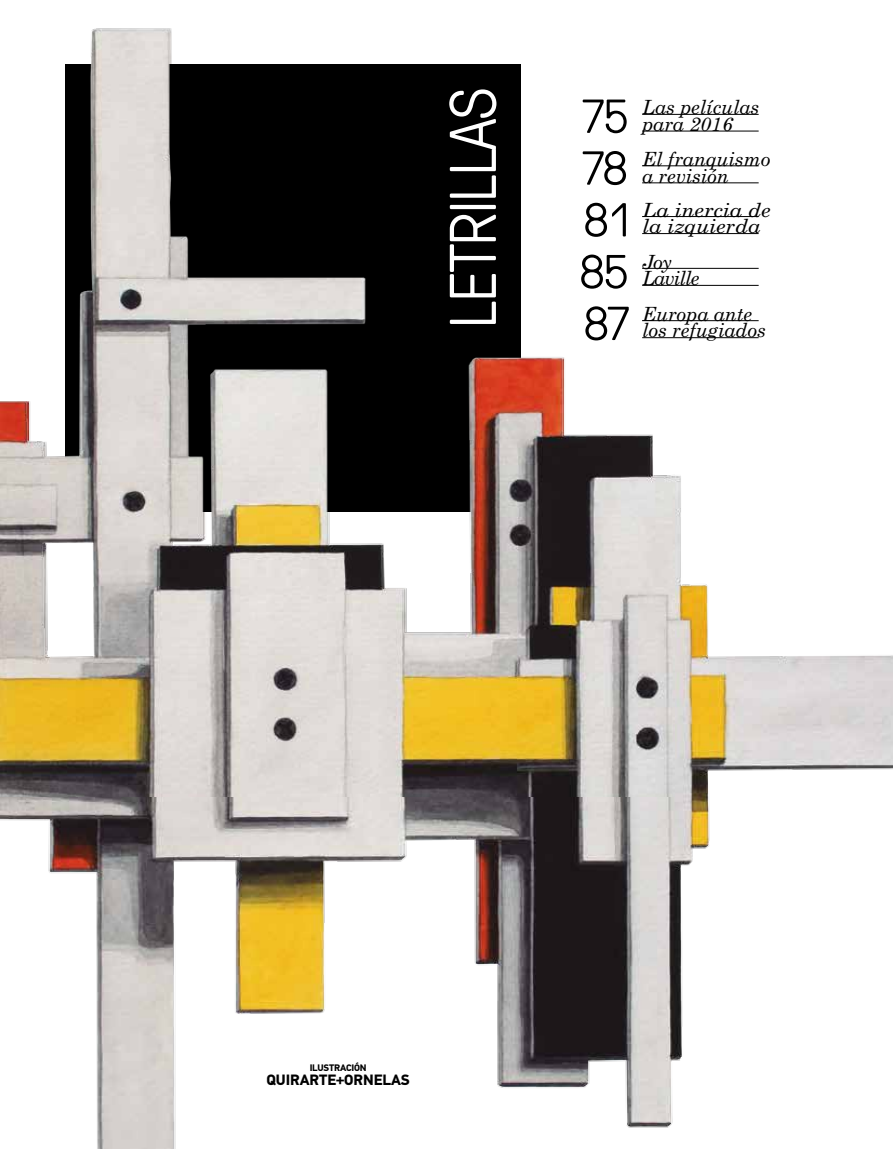
<style>
.page{position:relative;width:893px;height:1149px;background:#fff}
.page>*{position:absolute;margin:0;border:0;box-sizing:border-box;transform-origin:0 0}
.t1{font:300 65.85px "GT Pressura";letter-spacing:-.02em;color:#fff}
.t2{font:300 47.55px/103.5px "GT Pressura";letter-spacing:-.04em;color:#000;scale:1.1 1}
.t3{font:italic 19.5px/16.5px "Century Schoolbook Pro";letter-spacing:-.005em;color:#000}
.t4{font:italic 19.5px/16.5px "Century Schoolbook Pro";letter-spacing:-.005em;color:#000;scale:1.1 1}
.t5{font:italic 19.5px/16.5px "Century Schoolbook Pro";letter-spacing:-.045em;color:#000}
.t6{font:700 15px "PF Din Text Pro";letter-spacing:-.005em;color:#000}
.t7{font:700 9.45px "PF Din Text Pro";letter-spacing:-.025em;color:#000}
</style>
<div class="page">
<img style="left:0;top:113px;width:893px;height:1035px">
<img style="left:0;top:28px;width:675px;height:768px">
<hr style="left:642px;top:216px;width:117px;height:1px;background:#000">
<hr style="left:642px;top:165px;width:117px;height:1px;background:#000">
<hr style="left:642px;top:268px;width:117px;height:1px;background:#000">
<hr style="left:642px;top:320px;width:117px;height:1px;background:#000">
<hr style="left:642px;top:131px;width:117px;height:1px;background:#000">
<hr style="left:642px;top:114px;width:117px;height:1px;background:#000">
<hr style="left:642px;top:233px;width:117px;height:1px;background:#000">
<hr style="left:642px;top:182px;width:117px;height:1px;background:#000">
<hr style="left:642px;top:285px;width:117px;height:1px;background:#000">
<hr style="left:642px;top:337px;width:117px;height:1px;background:#000">
<h1 class="t1" style="left:426px;top:328px;width:242px;rotate:-90deg">LETRILLAS</h1>
<h2 class="t2" style="left:582px;top:61px;width:44px">75<br>81</h2>
<h2 class="t2" style="left:579px;top:113px;width:47px">78<br>85</h2>
<h2 class="t2" style="left:583px;top:268px;width:43px">87</h2>
<p class="t3" style="left:642px;top:99px;width:119px">Las películas para 2016</p>
<p class="t3" style="left:642px;top:150px;width:130px">El franquismo a revisión</p>
<p class="t4" style="left:642px;top:201px;width:118px">La inercia de la izquierda</p>
<p class="t5" style="left:642px;top:253px;width:59px">Joy<br>Laville</p>
<p class="t3" style="left:642px;top:305px;width:125px">Europa ante los refugiados</p>
<p class="t7" style="left:310px;top:1061px;width:58px">ILUSTRACIÓN</p>
<p class="t6" style="left:266px;top:1070px;width:145px">QUIRARTE+ORNELAS</p>
</div>
